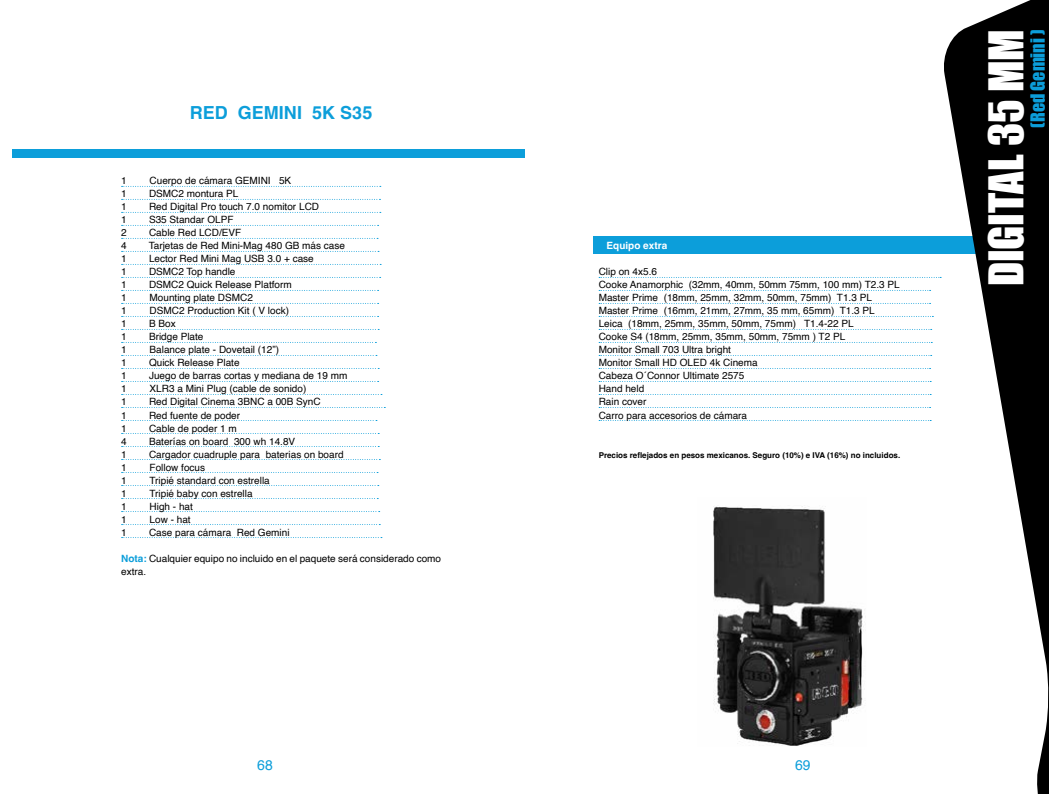
<style>
.page{position:relative;width:1049px;height:794px;background:#fff}
.page>*{position:absolute;margin:0;border:0;box-sizing:border-box;transform-origin:0 0}
.t1{font:44px "Impact";letter-spacing:-.01em;color:#fff}
.t2{font:700 18px "Helvetica";color:#0c9eda}
.t3{font:18px "Impact";color:#0c9eda}
.t4{font:14px "Helvetica";color:#0c9eda}
.t5{font:10px/13px "Helvetica";color:#000}
.t6{font:700 10px "Helvetica";color:#fff}
.t7{font:700 8px "Helvetica";color:#000}
.s1{font-weight:700;color:#0c9eda}
</style>
<div class="page">
<svg style="left:122px;top:186px;width:259px;height:1px"></svg>
<svg style="left:122px;top:199px;width:258px;height:1px"></svg>
<svg style="left:122px;top:212px;width:259px;height:1px"></svg>
<svg style="left:122px;top:225px;width:257px;height:1px"></svg>
<svg style="left:122px;top:238px;width:256px;height:1px"></svg>
<svg style="left:122px;top:251px;width:257px;height:1px"></svg>
<svg style="left:122px;top:264px;width:259px;height:1px"></svg>
<svg style="left:122px;top:277px;width:259px;height:1px"></svg>
<svg style="left:122px;top:290px;width:257px;height:1px"></svg>
<svg style="left:122px;top:303px;width:257px;height:1px"></svg>
<svg style="left:122px;top:316px;width:257px;height:1px"></svg>
<svg style="left:122px;top:329px;width:257px;height:1px"></svg>
<svg style="left:122px;top:342px;width:254px;height:1px"></svg>
<svg style="left:122px;top:355px;width:255px;height:1px"></svg>
<svg style="left:122px;top:368px;width:257px;height:1px"></svg>
<svg style="left:122px;top:381px;width:257px;height:1px"></svg>
<svg style="left:122px;top:394px;width:260px;height:1px"></svg>
<svg style="left:122px;top:407px;width:263px;height:1px"></svg>
<svg style="left:122px;top:420px;width:255px;height:1px"></svg>
<svg style="left:122px;top:433px;width:257px;height:1px"></svg>
<svg style="left:122px;top:446px;width:257px;height:1px"></svg>
<svg style="left:122px;top:459px;width:258px;height:1px"></svg>
<svg style="left:122px;top:472px;width:256px;height:1px"></svg>
<svg style="left:122px;top:485px;width:257px;height:1px"></svg>
<svg style="left:122px;top:498px;width:256px;height:1px"></svg>
<svg style="left:122px;top:511px;width:258px;height:1px"></svg>
<svg style="left:122px;top:524px;width:258px;height:1px"></svg>
<svg style="left:122px;top:537px;width:260px;height:1px"></svg>
<div style="left:12px;top:149px;width:512px;height:8px;background:#0c9eda"></div>
<div style="left:593px;top:236px;width:419px;height:17px;background:#0c9eda"></div>
<svg style="left:941px;top:0;width:108px;height:794px"></svg>
<svg style="left:599px;top:277px;width:342px;height:1px"></svg>
<svg style="left:599px;top:290px;width:331px;height:1px"></svg>
<svg style="left:599px;top:303px;width:331px;height:1px"></svg>
<svg style="left:599px;top:316px;width:334px;height:1px"></svg>
<svg style="left:599px;top:329px;width:333px;height:1px"></svg>
<svg style="left:599px;top:342px;width:333px;height:1px"></svg>
<svg style="left:599px;top:355px;width:333px;height:1px"></svg>
<svg style="left:599px;top:368px;width:331px;height:1px"></svg>
<svg style="left:599px;top:381px;width:332px;height:1px"></svg>
<svg style="left:599px;top:394px;width:332px;height:1px"></svg>
<svg style="left:599px;top:407px;width:331px;height:1px"></svg>
<svg style="left:599px;top:420px;width:332px;height:1px"></svg>
<img style="left:713px;top:506px;width:150px;height:240px">
<h2 class="t2" style="left:190px;top:105px;width:184px">RED GEMINI 5K S35</h2>
<p class="t5" style="left:121px;top:175px;width:7px">1</p>
<p class="t5" style="left:150px;top:175px;width:143px">Cuerpo de cámara GEMINI 5K</p>
<p class="t5" style="left:121px;top:188px;width:7px">1</p>
<p class="t5" style="left:149px;top:188px;width:91px">DSMC2 montura PL</p>
<p class="t5" style="left:121px;top:201px;width:7px">1</p>
<p class="t5" style="left:149px;top:201px;width:172px">Red Digital Pro touch 7.0 nomitor LCD</p>
<p class="t5" style="left:121px;top:214px;width:7px">1</p>
<p class="t5" style="left:149px;top:214px;width:86px">S35 Standar OLPF</p>
<p class="t5" style="left:121px;top:227px;width:7px">2</p>
<p class="t5" style="left:149px;top:227px;width:94px">Cable Red LCD/EVF</p>
<p class="t5" style="left:121px;top:240px;width:7px">4</p>
<p class="t5" style="left:149px;top:240px;width:198px">Tarjetas de Red Mini-Mag 480 GB más case</p>
<p class="t5" style="left:121px;top:253px;width:7px">1</p>
<p class="t5" style="left:149px;top:253px;width:166px">Lector Red Mini Mag USB 3.0 + case</p>
<p class="t5" style="left:121px;top:266px;width:7px">1</p>
<p class="t5" style="left:149px;top:266px;width:88px">DSMC2 Top handle</p>
<p class="t5" style="left:121px;top:279px;width:7px">1</p>
<p class="t5" style="left:149px;top:279px;width:144px">DSMC2 Quick Release Platform</p>
<p class="t5" style="left:121px;top:292px;width:7px">1</p>
<p class="t5" style="left:150px;top:292px;width:105px">Mounting plate DSMC2</p>
<p class="t5" style="left:121px;top:305px;width:7px">1</p>
<p class="t5" style="left:150px;top:305px;width:141px">DSMC2 Production Kit ( V lock)</p>
<p class="t5" style="left:121px;top:318px;width:7px">1</p>
<p class="t5" style="left:149px;top:318px;width:28px">B Box</p>
<p class="t5" style="left:121px;top:331px;width:7px">1</p>
<p class="t5" style="left:149px;top:331px;width:56px">Bridge Plate</p>
<p class="t5" style="left:121px;top:344px;width:7px">1</p>
<p class="t5" style="left:150px;top:344px;width:131px">Balance plate - Dovetail (12”)</p>
<p class="t5" style="left:121px;top:357px;width:7px">1</p>
<p class="t5" style="left:149px;top:357px;width:92px">Quick Release Plate</p>
<p class="t5" style="left:121px;top:370px;width:7px">1</p>
<p class="t5" style="left:149px;top:370px;width:200px">Juego de barras cortas y mediana de 19 mm</p>
<p class="t5" style="left:121px;top:383px;width:7px">1</p>
<p class="t5" style="left:150px;top:383px;width:158px">XLR3 a Mini Plug (cable de sonido)</p>
<p class="t5" style="left:121px;top:396px;width:7px">1</p>
<p class="t5" style="left:149px;top:396px;width:173px">Red Digital Cinema 3BNC a 00B SynC</p>
<p class="t5" style="left:121px;top:409px;width:7px">1</p>
<p class="t5" style="left:149px;top:409px;width:93px">Red fuente de poder</p>
<p class="t5" style="left:121px;top:422px;width:7px">1</p>
<p class="t5" style="left:149px;top:422px;width:89px">Cable de poder 1 m</p>
<p class="t5" style="left:121px;top:435px;width:7px">4</p>
<p class="t5" style="left:149px;top:435px;width:148px">Baterías on board 300 wh 14.8V</p>
<p class="t5" style="left:121px;top:448px;width:7px">1</p>
<p class="t5" style="left:149px;top:448px;width:196px">Cargador cuadruple para baterias on board</p>
<p class="t5" style="left:121px;top:461px;width:7px">1</p>
<p class="t5" style="left:150px;top:461px;width:57px">Follow focus</p>
<p class="t5" style="left:121px;top:474px;width:7px">1</p>
<p class="t5" style="left:150px;top:474px;width:122px">Tripié standard con estrella</p>
<p class="t5" style="left:121px;top:487px;width:7px">1</p>
<p class="t5" style="left:150px;top:487px;width:105px">Tripié baby con estrella</p>
<p class="t5" style="left:121px;top:500px;width:7px">1</p>
<p class="t5" style="left:150px;top:500px;width:45px">High - hat</p>
<p class="t5" style="left:121px;top:513px;width:7px">1</p>
<p class="t5" style="left:150px;top:513px;width:43px">Low - hat</p>
<p class="t5" style="left:121px;top:526px;width:7px">1</p>
<p class="t5" style="left:149px;top:526px;width:142px">Case para cámara Red Gemini</p>
<p class="t5" style="left:121px;top:552px;width:321px"><span class="s1">Nota:</span> Cualquier equipo no incluido en el paquete será considerado como extra.</p>
<p class="t6" style="left:607px;top:242px;width:62px">Equipo extra</p>
<p class="t5" style="left:599px;top:266px;width:303px">Clip on 4x5.6<br>Cooke Anamorphic (32mm, 40mm, 50mm 75mm, 100 mm) T2.3 PL Master Prime (18mm, 25mm, 32mm, 50mm, 75mm) T1.3 PL Master Prime (16mm, 21mm, 27mm, 35 mm, 65mm) T1.3 PL Leica (18mm, 25mm, 35mm, 50mm, 75mm) T1.4-22 PL<br>Cooke S4 (18mm, 25mm, 35mm, 50mm, 75mm ) T2 PL<br>Monitor Small 703 Ultra bright<br>Monitor Small HD OLED 4k Cinema<br>Cabeza O´Connor Ultimate 2575<br>Hand held<br>Rain cover<br>Carro para accesorios de cámara</p>
<p class="t7" style="left:599px;top:451px;width:303px">Precios reflejados en pesos mexicanos. Seguro (10%) e IVA (16%) no incluidos.</p>
<h3 class="t4" style="left:257px;top:759px;width:17px">68</h3>
<h3 class="t4" style="left:795px;top:759px;width:17px">69</h3>
<h1 class="t1" style="left:979px;top:286px;width:258px;rotate:-90deg">DIGITAL 35 MM</h1>
<h2 class="t3" style="left:1026px;top:128px;width:100px;rotate:-90deg">(Red Gemini )</h2>
</div>
